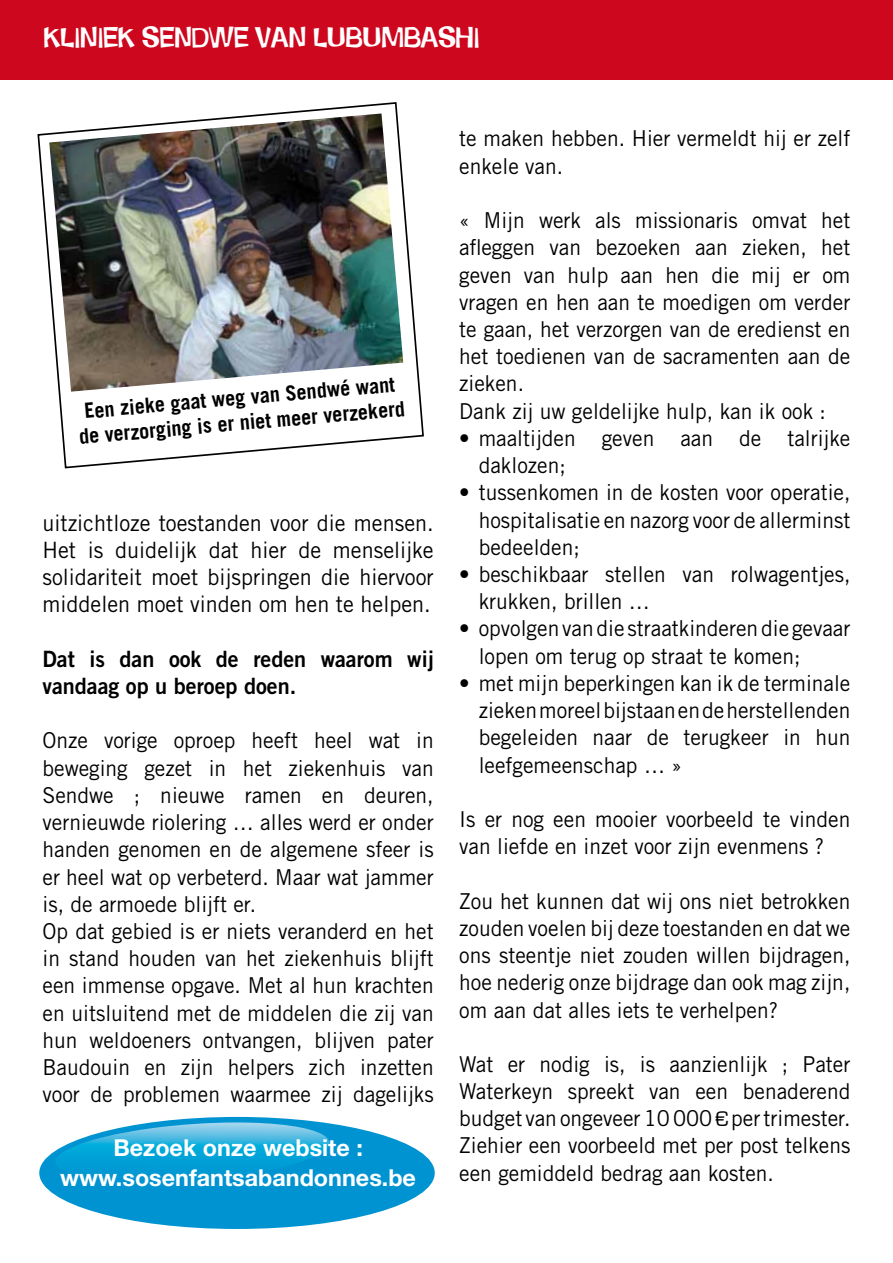
<style>
.page{position:relative;width:893px;height:1263px;background:#fff}
.page>*{position:absolute;margin:0;border:0;box-sizing:border-box;transform-origin:0 0}
.t1{font:27px "Schmelvetica";color:#fff}
.t2{font:700 23.4px/29.5px "Helvetica Neue";color:#fff;text-align:center}
.t3{font:22.5px/27.2px "Trade Gothic";color:#000;text-align:justify;scale:.96 1}
.t4{font:22.5px/27.2px "Trade Gothic Bold Two";color:#000;scale:.96 1}
.t5{font:21.9px/27.2px "Trade Gothic";color:#000;scale:.96 1}
.t6{font:700 21px/25.2px "Trade Gothic";color:#000;text-align:center;scale:.96 1}
.s1{font-family:"Eurostile"}
</style>
<div class="page">
<div style="left:0;top:0;width:893px;height:80px;background:#cd071e"></div>
<svg style="left:37px;top:102px;width:387px;height:367px"></svg>
<img style="left:49px;top:113px;width:354px;height:279px">
<div style="left:39px;top:1117px;width:396px;height:112px;background:#0093d1;border-radius:50%"></div>
<svg style="left:40px;top:1122px;width:305px;height:64px"></svg>
<p class="t1" style="left:44px;top:18px;width:437px">KLINIEK SENDWE VAN LUBUMBASHI</p>
<p class="t6" style="left:76px;top:399px;width:342px;rotate:-5deg">Een zieke gaat weg van Sendwé want de verzorging is er niet meer verzekerd</p>
<p class="t3" style="left:43px;top:509px;width:409px">uitzichtloze toestanden voor die mensen.<br>Het is duidelijk dat hier de menselijke solidariteit moet bijspringen die hiervoor middelen moet vinden om hen te helpen.</p>
<p class="t4" style="left:43px;top:645px;width:409px">Dat is dan ook de reden waarom wij vandaag op u beroep doen.</p>
<p class="t5" style="left:43px;top:727px;width:409px">Onze vorige oproep heeft heel wat in beweging gezet in het ziekenhuis van Sendwe ; nieuwe ramen en deuren, vernieuwde riolering … alles werd er onder handen genomen en de algemene sfeer is er heel wat op verbeterd. Maar wat jammer is, de armoede blijft er.<br>Op dat gebied is er niets veranderd en het in stand houden van het ziekenhuis blijft een immense opgave. Met al hun krachten en uitsluitend met de middelen die zij van hun weldoeners ontvangen, blijven pater Baudouin en zijn helpers zich inzetten voor de problemen waarmee zij dagelijks</p>
<p class="t2" style="left:60px;top:1133px;width:357px">Bezoek onze website : www.sosenfantsabandonnes.be</p>
<p class="t5" style="left:459px;top:125px;width:409px">te maken hebben. Hier vermeldt hij er zelf enkele van.</p>
<p class="t5" style="left:459px;top:206px;width:409px">« Mijn werk als missionaris omvat het afleggen van bezoeken aan zieken, het geven van hulp aan hen die mij er om vragen en hen aan te moedigen om verder te gaan, het verzorgen van de eredienst en het toedienen van de sacramenten aan de zieken.<br>Dank zij uw geldelijke hulp, kan ik ook :</p>
<p class="t5" style="left:479px;top:424px;width:389px;text-indent:-20px">• maaltijden geven aan de talrijke daklozen;</p>
<p class="t5" style="left:479px;top:479px;width:389px;text-align:justify;text-indent:-19px">• tussenkomen in de kosten voor operatie, hospitalisatie en nazorg voor de allerminst bedeelden;</p>
<p class="t5" style="left:479px;top:560px;width:389px;text-indent:-20px">• beschikbaar stellen van rolwagentjes, krukken, brillen …</p>
<p class="t5" style="left:479px;top:615px;width:389px;text-indent:-20px">• opvolgenvandie straatkinderendie gevaar lopen om terug op straat te komen;</p>
<p class="t5" style="left:479px;top:669px;width:389px;text-align:justify;text-indent:-19px">• met mijn beperkingen kan ik de terminale zieken moreel bijstaan en de herstellenden begeleiden naar de terugkeer in hun leefgemeenschap … »</p>
<p class="t5" style="left:459px;top:805px;width:409px">Is er nog een mooier voorbeeld te vinden van liefde en inzet voor zijn evenmens ?</p>
<p class="t5" style="left:459px;top:887px;width:409px;text-align:justify">Zou het kunnen dat wij ons niet betrokken zouden voelen bij deze toestanden en dat we ons steentje niet zouden willen bijdragen, hoe nederig onze bijdrage dan ook mag zijn, om aan dat alles iets te verhelpen?</p>
<p class="t5" style="left:459px;top:1050px;width:409px;text-align:justify">Wat er nodig is, is aanzienlijk ; Pater Waterkeyn spreekt van een benaderend budget van ongeveer 10 000 <span class="s1">€</span> per trimester.<br>Ziehier een voorbeeld met per post telkens een gemiddeld bedrag aan kosten.</p>
</div>
